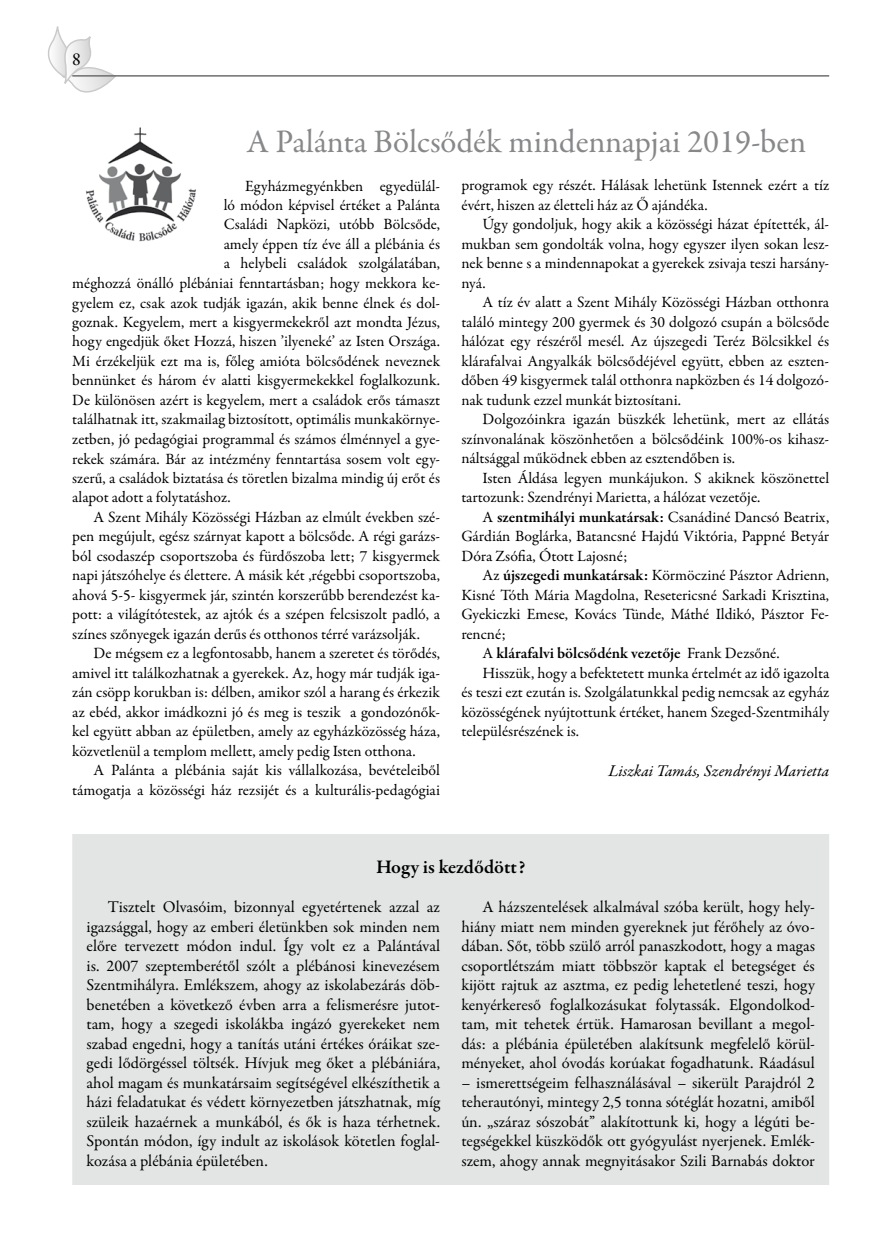
<style>
.page{position:relative;width:893px;height:1260px;background:#fff}
.page>*{position:absolute;margin:0;border:0;box-sizing:border-box;transform-origin:0 0}
.t1{font:33px "Garamond Premr Pro";color:#87888a}
.t2{font:600 19.5px "Garamond Premr Pro";color:#000}
.t3{font:18px "Garamond Premr Pro";color:#000}
.t4{font:16.5px/19.5px "Garamond Premr Pro";color:#000;text-align:justify}
.t5{font:italic 16.5px "Garamond Premr Pro";color:#000}
.t6{font:15.75px/19.5px "Garamond Premr Pro";color:#000;text-align:justify}
.t7{font:600 15.75px "Garamond Premr Pro";color:#000}
.s1{font-weight:600}
.s2{font-weight:400}
</style>
<div class="page">
<svg style="left:48px;top:27px;width:67px;height:66px"></svg>
<hr style="left:72px;top:75px;width:757px;height:2px;background:#6d6e70">
<div style="left:73px;top:835px;width:755px;height:349px;background:#e3e4e4"></div>
<div style="left:72px;top:834px;width:757px;height:351px;border:2px solid #e3e4e4"></div>
<img style="left:85px;top:127px;width:111px;height:115px">
<p class="t3" style="left:72px;top:48px;width:10px">8</p>
<h1 class="t1" style="left:247px;top:121px;width:561px">A Palánta Bölcsődék mindennapjai 2019-ben</h1>
<p class="t6" style="left:245px;top:176px;width:197px">Egyházmegyénkben egyedülál-</p>
<p class="t6" style="left:224px;top:196px;width:218px">ló módon képvisel értéket a Palánta</p>
<p class="t6" style="left:224px;top:215px;width:218px">Családi Napközi, utóbb Bölcsőde,</p>
<p class="t6" style="left:224px;top:235px;width:218px">amely éppen tíz éve áll a plébánia és</p>
<p class="t6" style="left:224px;top:254px;width:218px">a helybeli családok szolgálatában,</p>
<p class="t6" style="left:72px;top:274px;width:369px">méghozzá önálló plébániai fenntartásban; hogy mekkora ke-</p>
<p class="t6" style="left:72px;top:293px;width:369px">gyelem ez, csak azok tudják igazán, akik benne élnek és dol-</p>
<p class="t6" style="left:72px;top:313px;width:369px">goznak. Kegyelem, mert a kisgyermekekről azt mondta Jézus,</p>
<p class="t6" style="left:72px;top:332px;width:369px">hogy engedjük őket Hozzá, hiszen ’ilyeneké’ az Isten Országa.</p>
<p class="t6" style="left:72px;top:352px;width:369px">Mi érzékeljük ezt ma is, főleg amióta bölcsődének neveznek</p>
<p class="t6" style="left:72px;top:371px;width:369px">bennünket és három év alatti kisgyermekekkel foglalkozunk.</p>
<p class="t6" style="left:72px;top:391px;width:369px">De különösen azért is kegyelem, mert a családok erős támaszt</p>
<p class="t6" style="left:72px;top:410px;width:369px">találhatnak itt, szakmailag biztosított, optimális munkakörnye-</p>
<p class="t6" style="left:72px;top:430px;width:369px">zetben, jó pedagógiai programmal és számos élménnyel a gye-</p>
<p class="t6" style="left:72px;top:449px;width:369px">rekek számára. Bár az intézmény fenntartása sosem volt egy-</p>
<p class="t6" style="left:72px;top:469px;width:369px">szerű, a családok biztatása és töretlen bizalma mindig új erőt és</p>
<p class="t6" style="left:72px;top:488px;width:160px">alapot adott a folytatáshoz.</p>
<p class="t6" style="left:94px;top:508px;width:348px">A Szent Mihály Közösségi Házban az elmúlt években szé-</p>
<p class="t6" style="left:72px;top:527px;width:369px">pen megújult, egész szárnyat kapott a bölcsőde. A régi garázs-</p>
<p class="t6" style="left:72px;top:547px;width:369px">ból csodaszép csoportszoba és fürdőszoba lett; 7 kisgyermek</p>
<p class="t6" style="left:72px;top:566px;width:369px">napi játszóhelye és élettere. A másik két ,régebbi csoportszoba,</p>
<p class="t6" style="left:72px;top:586px;width:369px">ahová 5-5- kisgyermek jár, szintén korszerűbb berendezést ka-</p>
<p class="t6" style="left:72px;top:605px;width:369px">pott: a világítótestek, az ajtók és a szépen felcsiszolt padló, a</p>
<p class="t6" style="left:72px;top:625px;width:349px">színes szőnyegek igazán derűs és otthonos térré varázsolják.</p>
<p class="t6" style="left:94px;top:644px;width:348px">De mégsem ez a legfontosabb, hanem a szeretet és törődés,</p>
<p class="t6" style="left:72px;top:664px;width:369px">amivel itt találkozhatnak a gyerekek. Az, hogy már tudják iga-</p>
<p class="t6" style="left:72px;top:683px;width:369px">zán csöpp korukban is: délben, amikor szól a harang és érkezik</p>
<p class="t6" style="left:72px;top:703px;width:369px">az ebéd, akkor imádkozni jó és meg is teszik a gondozónők-</p>
<p class="t6" style="left:72px;top:722px;width:369px">kel együtt abban az épületben, amely az egyházközösség háza,</p>
<p class="t6" style="left:72px;top:742px;width:345px">közvetlenül a templom mellett, amely pedig Isten otthona.</p>
<p class="t6" style="left:94px;top:761px;width:348px">A Palánta a plébánia saját kis vállalkozása, bevételeiből</p>
<p class="t6" style="left:72px;top:781px;width:369px">támogatja a közösségi ház rezsijét és a kulturális-pedagógiai</p>
<p class="t6" style="left:461px;top:176px;width:369px">programok egy részét. Hálásak lehetünk Istennek ezért a tíz évért, hiszen az életteli ház az Ő ajándéka.</p>
<p class="t6" style="left:461px;top:215px;width:369px;text-indent:21px">Úgy gondoljuk, hogy akik a közösségi házat építették, ál&shy;mukban sem gondolták volna, hogy egyszer ilyen sokan lesz&shy;nek benne s a mindennapokat a gyerekek zsivaja teszi harsán - nyá.</p>
<p class="t6" style="left:461px;top:293px;width:369px;text-indent:21px">A tíz év alatt a Szent Mihály Közösségi Házban otthonra találó mintegy 200 gyermek és 30 dolgozó csupán a bölcsőde hálózat egy részéről mesél. Az újszegedi Teréz Bölcsikkel és klárafalvai Angyalkák bölcsődéjével együtt, ebben az eszten&shy;dőben 49 kisgyermek talál otthonra napközben és 14 dolgozó&shy;nak tudunk ezzel munkát biztosítani.</p>
<p class="t6" style="left:461px;top:410px;width:369px;text-indent:21px">Dolgozóinkra igazán büszkék lehetünk, mert az ellátás színvonalának köszönhetően a bölcsődéink 100%-os kihasz&shy;náltsággal működnek ebben az esztendőben is.</p>
<p class="t6" style="left:461px;top:469px;width:369px;text-indent:21px">Isten Áldása legyen munkájukon. S akiknek köszönettel tartozunk: Szendrényi Marietta, a hálózat vezetője.</p>
<p class="t6" style="left:461px;top:508px;width:369px;text-indent:21px">A <span class="s1">szentmihályi munkatársak:</span> Csanádiné Dancsó Beatrix, Gárdián Boglárka, Batancsné Hajdú Viktória, Pappné Betyár Dóra Zsófia, Ótott Lajosné;</p>
<p class="t6" style="left:483px;top:566px;width:348px">Az <span class="s1">újszegedi munkatársak:</span> Körmöcziné Pásztor Adrienn,</p>
<p class="t6" style="left:461px;top:586px;width:369px">Kisné Tóth Mária Magdolna, Resetericsné Sarkadi Krisztina,</p>
<p class="t6" style="left:461px;top:605px;width:369px">Gyekiczki Emese, Kovács Tünde, Máthé Ildikó, Pásztor Fe-</p>
<p class="t6" style="left:461px;top:625px;width:46px">rencné;</p>
<p class="t7" style="left:483px;top:644px;width:299px"><span class="s2">A</span> klárafalvi bölcsődénk vezetője <span class="s2">Frank Dezsőné.</span></p>
<p class="t6" style="left:483px;top:664px;width:348px">Hisszük, hogy a befektetett munka értelmét az idő igazolta</p>
<p class="t6" style="left:461px;top:683px;width:369px">és teszi ezt ezután is. Szolgálatunkkal pedig nemcsak az egyház</p>
<p class="t6" style="left:461px;top:703px;width:369px">közösségének nyújtottunk értéket, hanem Szeged-Szentmihály</p>
<p class="t6" style="left:461px;top:722px;width:119px">településrészének is.</p>
<p class="t5" style="left:608px;top:760px;width:222px">Liszkai Tamás, Szendrényi Marietta</p>
<p class="t2" style="left:376px;top:855px;width:151px">Hogy is kezdődött?</p>
<p class="t4" style="left:87px;top:897px;width:355px;text-indent:21px">Tisztelt Olvasóim, bizonnyal egyetértenek azzal az igazsággal, hogy az emberi életünkben sok minden nem előre tervezett módon indul. Így volt ez a Palántával is. 2007 szeptemberétől szólt a plébánosi kinevezésem Szentmihályra. Emlékszem, ahogy az iskolabezárás döb&shy;benetében a következő évben arra a felismerésre jutot&shy;tam, hogy a szegedi iskolákba ingázó gyerekeket nem szabad engedni, hogy a tanítás utáni értékes óráikat sze&shy;gedi lődörgéssel töltsék. Hívjuk meg őket a plébániára, ahol magam és munkatársaim segítségével elkészíthetik a házi feladatukat és védett környezetben játszhatnak, míg szüleik hazaérnek a munkából, és ők is haza térhetnek.<br>Spontán módon, így indult az iskolások kötetlen foglal&shy;kozása a plébánia épületében.</p>
<p class="t4" style="left:461px;top:897px;width:355px;text-indent:21px">A házszentelések alkalmával szóba került, hogy hely&shy;hiány miatt nem minden gyereknek jut férőhely az óvo&shy;dában. Sőt, több szülő arról panaszkodott, hogy a magas csoportlétszám miatt többször kaptak el betegséget és kijött rajtuk az asztma, ez pedig lehetetlené teszi, hogy kenyérkereső foglalkozásukat folytassák. Elgondolkod&shy;tam, mit tehetek értük. Hamarosan bevillant a megol&shy;dás: a plébánia épületében alakítsunk megfelelő körül&shy;ményeket, ahol óvodás korúakat fogadhatunk. Ráadásul</p>
<p class="t4" style="left:461px;top:1073px;width:355px">– ismerettségeim felhasználásával – sikerült Parajdról 2 teherautónyi, mintegy 2,5 tonna sótéglát hozatni, amiből ún. „száraz sószobát” alakítottunk ki, hogy a légúti be&shy;tegségekkel küszködők ott gyógyulást nyerjenek. Emlék&shy;szem, ahogy annak megnyitásakor Szili Barnabás doktor</p>
</div>
